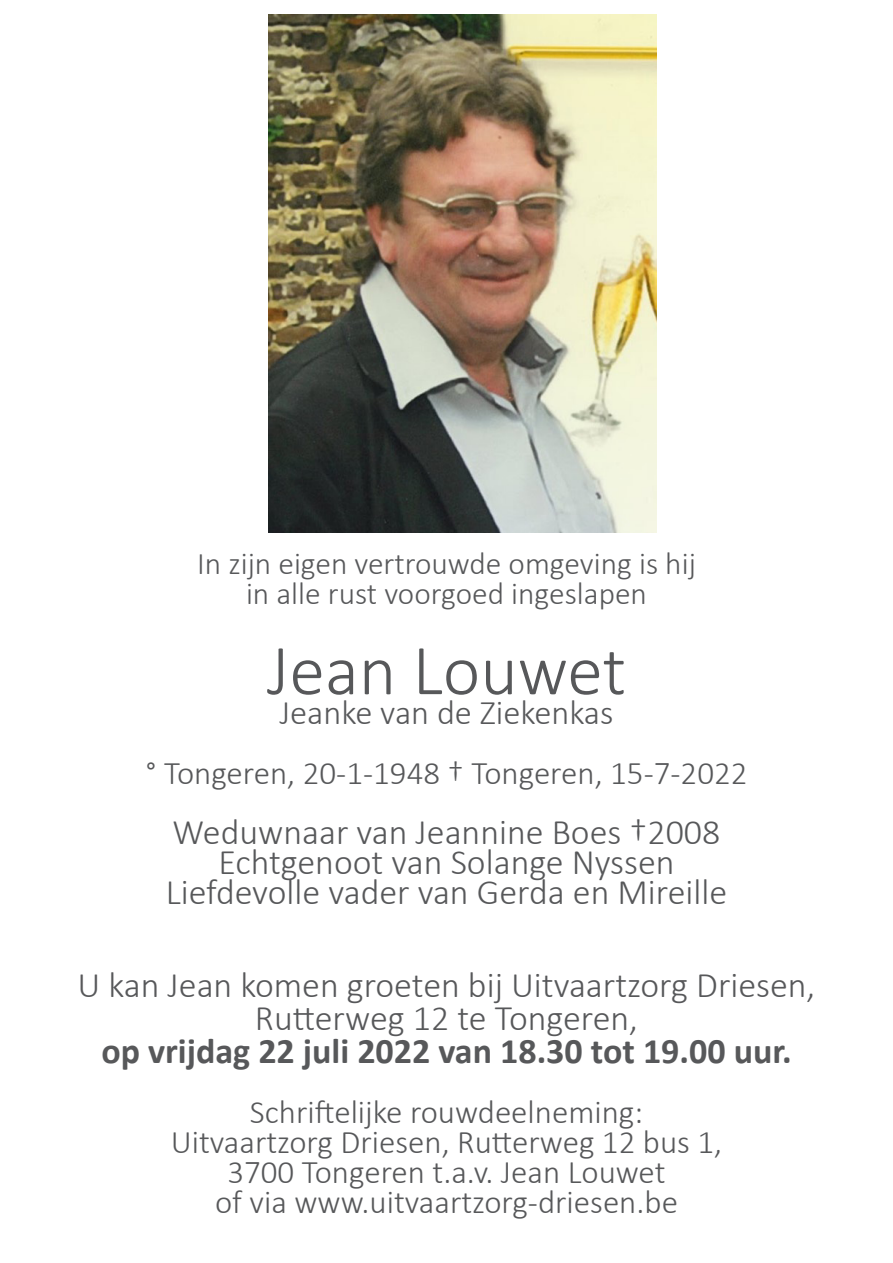
<style>
.page{position:relative;width:893px;height:1263px;background:#fff}
.page>*{position:absolute;margin:0;border:0;box-sizing:border-box;transform-origin:0 0}
.t1{font:300 72px "Calibri";color:#57585a}
.t2{font:300 36px "Calibri";color:#57585a}
.t3{font:700 36px "Calibri";color:#57585a}
.t4{font:300 34.5px "Calibri";color:#57585a}
.t5{font:300 33px "Calibri";color:#57585a}
.t6{font:300 31.5px/30px "Calibri";color:#57585a;text-align:center}
</style>
<div class="page">
<img style="left:269px;top:14px;width:387px;height:519px">
<p class="t6" style="left:197px;top:548px;width:500px">In zijn eigen vertrouwde omgeving is hij in alle rust voorgoed ingeslapen</p>
<p class="t1" style="left:267px;top:626px;width:361px">Jean Louwet</p>
<p class="t4" style="left:279px;top:691px;width:336px">Jeanke van de Ziekenkas</p>
<p class="t5" style="left:145px;top:753px;width:604px">° Tongeren, 20-1-1948 † Tongeren, 15-7-2022</p>
<p class="t2" style="left:173px;top:810px;width:549px">Weduwnaar van Jeannine Boes †2008</p>
<p class="t2" style="left:218px;top:840px;width:458px">Echtgenoot van Solange Nyssen</p>
<p class="t2" style="left:166px;top:870px;width:563px">Liefdevolle vader van Gerda en Mireille</p>
<p class="t2" style="left:78px;top:963px;width:739px">U kan Jean komen groeten bij Uitvaartzorg Driesen,</p>
<p class="t2" style="left:255px;top:996px;width:385px">Rutterweg 12 te Tongeren,</p>
<p class="t3" style="left:101px;top:1026px;width:692px">op vrijdag 22 juli 2022 van 18.30 tot 19.00 uur.</p>
<p class="t5" style="left:250px;top:1092px;width:395px">Schriftelijke rouwdeelneming:</p>
<p class="t5" style="left:171px;top:1122px;width:553px">Uitvaartzorg Driesen, Rutterweg 12 bus 1,</p>
<p class="t5" style="left:227px;top:1152px;width:440px">3700 Tongeren t.a.v. Jean Louwet</p>
<p class="t5" style="left:215px;top:1182px;width:464px">of via www.uitvaartzorg-driesen.be</p>
</div>
